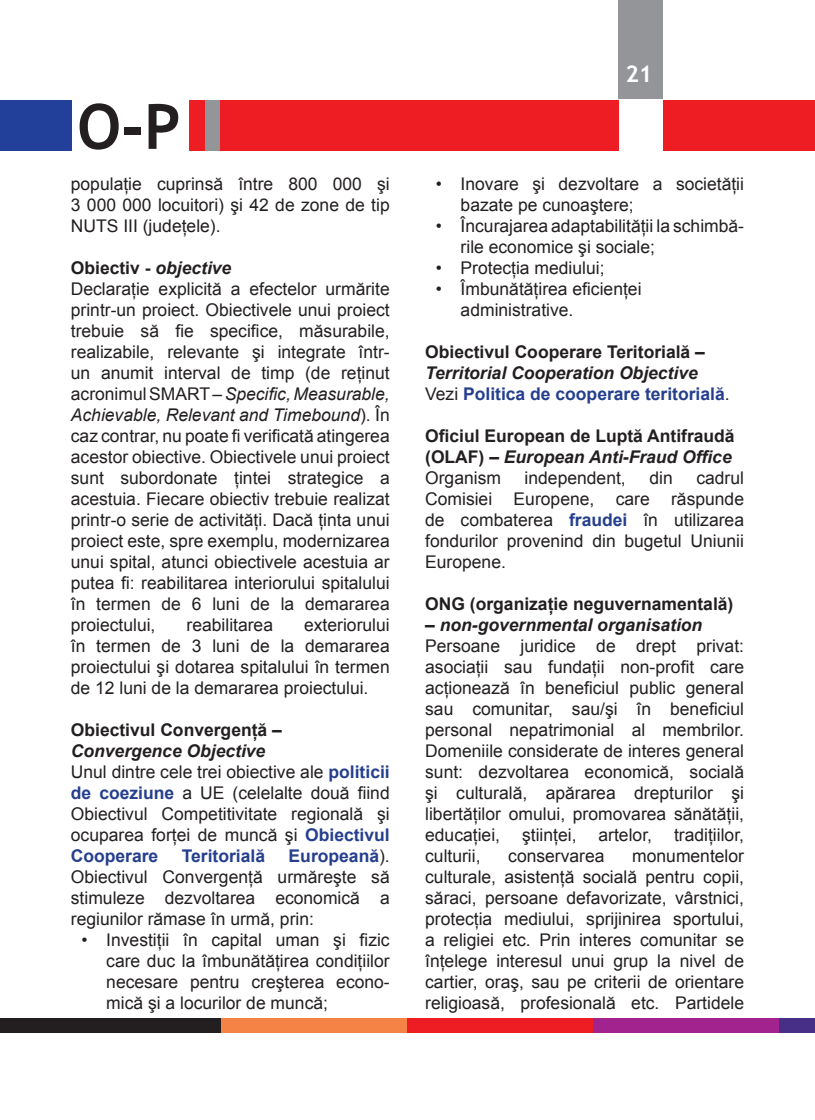
<style>
.page{position:relative;width:815px;height:1120px;background:#fff}
.page>*{position:absolute;margin:0;border:0;box-sizing:border-box;transform-origin:0 0}
.t1{font:700 62.5px "Trebuchet MS";color:#231f20}
.t2{font:700 23.25px "Trebuchet MS";color:#fff}
.t3{font:17.5px/21px "Arial";color:#231f20;text-align:justify}
.t4{font:700 17.5px/21px "Arial";color:#231f20}
.t5{font:italic 700 17.5px/21px "Arial";color:#231f20}
.t6{font:700 17.5px "Arial";color:#253f8e}
.s1{font-weight:700}
.s2{font-weight:700;font-style:italic}
.s3{font-style:italic}
.s4{font-weight:700;color:#253f8e}
.s5{font-weight:400;font-style:normal}
.s6{font-style:normal;color:#253f8e}
.s7{font-weight:400}
</style>
<div class="page">
<div style="left:0;top:1018px;width:222px;height:15px;background:#231f20"></div>
<div style="left:222px;top:1018px;width:186px;height:15px;background:#f58345"></div>
<div style="left:408px;top:1018px;width:186px;height:15px;background:#ee1d23"></div>
<div style="left:594px;top:1018px;width:186px;height:15px;background:#a2238e"></div>
<div style="left:780px;top:1018px;width:35px;height:15px;background:#472f87"></div>
<div style="left:219px;top:100px;width:596px;height:50px;background:#ee1d23"></div>
<div style="left:0;top:100px;width:71px;height:50px;background:#223f99"></div>
<div style="left:204px;top:100px;width:15px;height:50px;background:#939598"></div>
<div style="left:189px;top:100px;width:15px;height:50px;background:#ee1d23"></div>
<div style="left:618px;top:1px;width:45px;height:98px;background:#939598"></div>
<div style="left:620px;top:99px;width:43px;height:57px;background:#fff"></div>
<h1 class="t1" style="left:77px;top:88px;width:105px">O-P</h1>
<p class="t3" style="left:71px;top:173px;width:320px">populaţie cuprinsă între 800 000 şi 3 000 000 locuitori) şi 42 de zone de tip NUTS III (judeţele).</p>
<p class="t3" style="left:71px;top:257px;width:320px;text-align:left"><span class="s1">Obiectiv -</span> <span class="s2">objective<br></span>Declaraţie explicită a efectelor urmărite printr-un proiect. Obiectivele unui proiect trebuie să fie specifice, măsurabile, realizabile, relevante şi integrate într&shy;un anumit interval de timp (de reţinut acronimul SMART – <span class="s3">Specific, Measurable, Achievable, Relevant and Timebound</span>). În caz contrar, nu poate fi verificată atingerea acestor obiective. Obiectivele unui proiect sunt subordonate ţintei strategice a acestuia. Fiecare obiectiv trebuie realizat printr-o serie de activităţi. Dacă ţinta unui proiect este, spre exemplu, modernizarea unui spital, atunci obiectivele acestuia ar putea fi: reabilitarea interiorului spitalului în termen de 6 luni de la demararea proiectului,</p>
<p class="t3" style="left:71px;top:614px;width:320px;text-indent:233px">exteriorului în termen de 3 luni de la demararea proiectului şi dotarea spitalului în termen de 12 luni de la demararea proiectului.</p>
<p class="t4" style="left:71px;top:720px;width:213px">Obiectivul Convergenţă –</p>
<p class="t3" style="left:71px;top:740px;width:320px;text-align:left"><span class="s2">Convergence Objective<br></span>Unul dintre cele trei obiective ale <span class="s4">politicii de coeziune</span> a UE (celelalte două fiind Obiectivul Competitivitate regională şi ocuparea forţei de muncă şi <span class="s4">Obiectivul Cooperare</span></p>
<p class="t3" style="left:187px;top:614px;width:88px">reabilitarea</p>
<p class="t3" style="left:71px;top:845px;width:320px;text-indent:218px"><span class="s4">Europeană</span>).<br>Obiectivul Convergenţă urmăreşte să stimuleze dezvoltarea economică a regiunilor rămase în urmă, prin:</p>
<p class="t3" style="left:106px;top:929px;width:285px;text-indent:-25px">• Investiţii în capital uman şi fizic care duc la îmbunătăţirea condiţiilor necesare pentru creşterea econo&shy;mică şi a locurilor de muncă;</p>
<p class="t6" style="left:182px;top:844px;width:85px">Teritorială</p>
<h2 class="t2" style="left:625px;top:59px;width:29px">21</h2>
<p class="t3" style="left:461px;top:173px;width:285px;text-indent:-25px">• Inovare şi dezvoltare a societăţii bazate pe cunoaştere;</p>
<p class="t3" style="left:461px;top:215px;width:285px;text-indent:-25px">• Încurajarea adaptabilităţii la schimbă&shy;rile economice şi sociale;</p>
<p class="t3" style="left:436px;top:257px;width:170px">• Protecţia mediului;</p>
<p class="t3" style="left:461px;top:278px;width:182px;text-indent:-25px">• Îmbunătăţirea eficienţei administrative.</p>
<p class="t4" style="left:425px;top:342px;width:281px">Obiectivul Cooperare Teritorială –</p>
<p class="t5" style="left:425px;top:363px;width:306px">Territorial Cooperation Objective<br><span class="s5">Vezi</span> <span class="s6">Politica de cooperare teritorială</span><span class="s5">.</span></p>
<p class="t4" style="left:425px;top:426px;width:311px">Oficiul European de Luptă Antifraudă (OLAF) – <span class="s3">European Anti-Fraud Office<br></span><span class="s7">Organism</span></p>
<p class="t3" style="left:425px;top:467px;width:320px;text-indent:271px">cadrul Comisiei Europene, care răspunde de combaterea <span class="s4">fraudei</span> în utilizarea fondurilor provenind din bugetul Uniunii Europene.</p>
<p class="t4" style="left:425px;top:594px;width:310px">ONG (organizaţie neguvernamentală)</p>
<p class="t3" style="left:425px;top:614px;width:320px;text-align:left"><span class="s1">–</span> <span class="s2">non-governmental organisation </span>Persoane juridice de drept privat: asociaţii sau fundaţii non-profit care acţionează în beneficiul public general sau comunitar, sau/şi în beneficiul personal nepatrimonial al membrilor.<br>Domeniile considerate de interes general sunt: dezvoltarea economică, socială şi culturală, apărarea drepturilor şi libertăţilor omului, promovarea sănătăţii, educaţiei,</p>
<p class="t3" style="left:525px;top:467px;width:103px">independent,</p>
<p class="t3" style="left:649px;top:467px;width:25px">din</p>
<p class="t3" style="left:522px;top:824px;width:56px">ştiinţei,</p>
<p class="t3" style="left:599px;top:824px;width:55px">artelor,</p>
<p class="t3" style="left:674px;top:824px;width:72px">tradiţiilor,</p>
<p class="t3" style="left:425px;top:845px;width:320px;text-indent:207px">monumentelor culturale, asistenţă socială pentru copii, săraci, persoane defavorizate, vârstnici, protecţia mediului, sprijinirea sportului, a religiei etc. Prin interes comunitar se înţelege interesul unui grup la nivel de cartier, oraş, sau pe criterii de orientare religioasă, profesională etc. Partidele</p>
<p class="t3" style="left:425px;top:845px;width:57px">culturii,</p>
<p class="t3" style="left:508px;top:845px;width:98px">conservarea</p>
</div>
